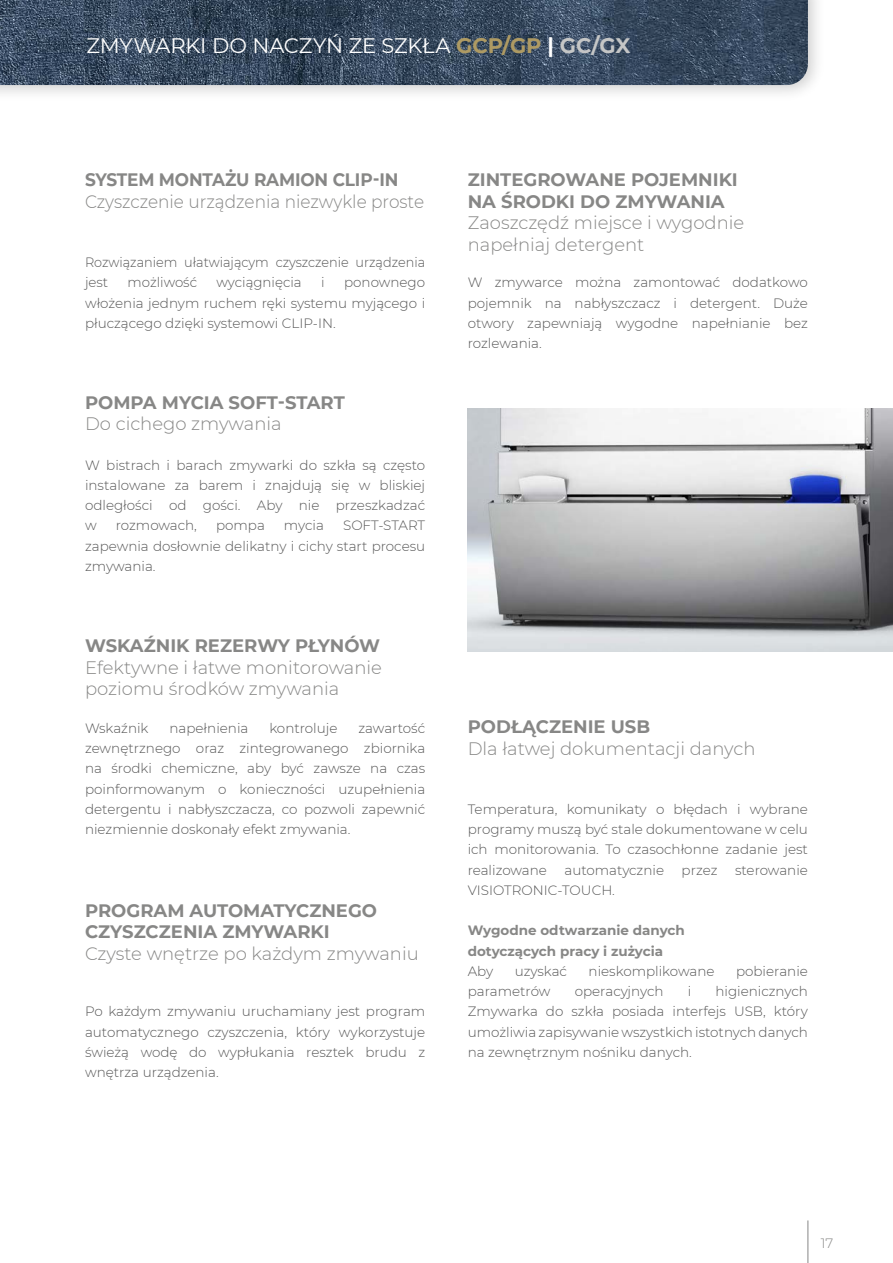
<style>
.page{position:relative;width:893px;height:1263px;background:#fff}
.page>*{position:absolute;margin:0;border:0;box-sizing:border-box;transform-origin:0 0}
.t1{font:21px "Montserrat";letter-spacing:-.01em;color:#fff}
.t2{font:300 18px/21.6px "Montserrat";color:#878786}
.t3{font:700 18px/21.6px "Montserrat";color:#878786}
.t4{font:300 18px "Montserrat";color:#878786;scale:.94 1}
.t5{font:700 18px "Montserrat";color:#878786;scale:.94 1}
.t6{font:300 13.5px/20.2px "Montserrat";color:#565656;text-align:justify}
.t7{font:300 13.5px/20.2px "Montserrat";color:#565656;scale:.95 1}
.t8{font:700 13.5px/20.2px "Montserrat";color:#878786}
.t9{font:300 13.5px "Montserrat";color:#878786}
.s1{font-weight:700;color:#ae9a63}
.s2{font-weight:700}
.s3{font-weight:700;color:#c5c6c6}
</style>
<div class="page">
<hr style="left:807px;top:1220px;width:1px;height:43px;background:#878786">
<img style="left:468px;top:409px;width:425px;height:243px">
<div style="left:0;top:0;width:825px;height:102px;background:#000;opacity:.2"></div>
<img style="left:0;top:0;width:808px;height:85px">
<h1 class="t1" style="left:86px;top:31px;width:546px">ZMYWARKI DO NACZYŃ ZE SZKŁA <span class="s1">GCP/GP</span> <span class="s2">|</span> <span class="s3">GC/GX</span></h1>
<h2 class="t5" style="left:85px;top:167px;width:335px">SYSTEM MONTAŻU RAMION CLIP-IN</h2>
<h2 class="t4" style="left:85px;top:189px;width:362px">Czyszczenie urządzenia niezwykle proste</h2>
<p class="t7" style="left:85px;top:252px;width:360px">Rozwiązaniem ułatwiającym czyszczenie urządzenia jest</p>
<p class="t6" style="left:128px;top:272px;width:71px">możliwość</p>
<p class="t6" style="left:216px;top:272px;width:87px">wyciągnięcia</p>
<p class="t6" style="left:321px;top:272px;width:5px">i</p>
<p class="t6" style="left:85px;top:272px;width:342px;text-indent:259px">ponownego włożenia jednym ruchem ręki systemu myjącego i płuczącego dzięki systemowi CLIP-IN.</p>
<h2 class="t3" style="left:85px;top:391px;width:261px">POMPA MYCIA SOFT-START</h2>
<h2 class="t2" style="left:85px;top:413px;width:198px">Do cichego zmywania</h2>
<p class="t6" style="left:85px;top:454px;width:342px">W bistrach i barach zmywarki do szkła są często instalowane za barem i znajdują się w bliskiej odległości od gości. Aby nie przeszkadzać w</p>
<p class="t6" style="left:116px;top:515px;width:83px">rozmowach,</p>
<p class="t6" style="left:216px;top:515px;width:50px">pompa</p>
<p class="t6" style="left:284px;top:515px;width:42px">mycia</p>
<p class="t6" style="left:85px;top:515px;width:342px;text-indent:258px">SOFT-START zapewnia dosłownie delikatny i cichy start procesu zmywania.</p>
<h2 class="t3" style="left:85px;top:634px;width:297px">WSKAŹNIK REZERWY PŁYNÓW</h2>
<h2 class="t2" style="left:85px;top:656px;width:298px">Efektywne i łatwe monitorowanie poziomu środków zmywania</h2>
<p class="t6" style="left:85px;top:717px;width:65px">Wskaźnik</p>
<p class="t6" style="left:169px;top:717px;width:80px">napełnienia</p>
<p class="t6" style="left:269px;top:717px;width:70px">kontroluje</p>
<p class="t6" style="left:85px;top:717px;width:342px;text-indent:273px">zawartość zewnętrznego oraz zintegrowanego zbiornika na środki chemiczne, aby być zawsze na czas poinformowanym o konieczności uzupełnienia detergentu i nabłyszczacza, co pozwoli zapewnić niezmiennie doskonały efekt zmywania.</p>
<h2 class="t3" style="left:85px;top:898px;width:294px">PROGRAM AUTOMATYCZNEGO<br>CZYSZCZENIA ZMYWARKI</h2>
<h2 class="t2" style="left:85px;top:942px;width:335px">Czyste wnętrze po każdym zmywaniu</h2>
<p class="t6" style="left:85px;top:1001px;width:342px">Po każdym zmywaniu uruchamiany jest program automatycznego czyszczenia, który wykorzystuje świeżą wodę do wypłukania resztek brudu z wnętrza urządzenia.</p>
<h2 class="t3" style="left:468px;top:168px;width:272px">ZINTEGROWANE POJEMNIKI<br>NA ŚRODKI DO ZMYWANIA</h2>
<h2 class="t2" style="left:468px;top:212px;width:278px">Zaoszczędź miejsce i wygodnie napełniaj detergent</h2>
<p class="t6" style="left:468px;top:272px;width:342px">W zmywarce można zamontować dodatkowo pojemnik na nabłyszczacz i detergent. Duże otwory zapewniają wygodne napełnianie bez rozlewania.</p>
<h2 class="t3" style="left:468px;top:715px;width:184px">PODŁĄCZENIE USB</h2>
<h2 class="t2" style="left:468px;top:737px;width:289px">Dla łatwej dokumentacji danych</h2>
<p class="t6" style="left:468px;top:798px;width:342px">Temperatura, komunikaty o błędach i wybrane programy muszą być stale dokumentowane w celu ich monitorowania. To czasochłonne zadanie jest realizowane</p>
<p class="t6" style="left:564px;top:859px;width:101px">automatycznie</p>
<p class="t6" style="left:682px;top:859px;width:37px">przez</p>
<p class="t6" style="left:735px;top:859px;width:74px">sterowanie</p>
<p class="t6" style="left:468px;top:879px;width:149px">VISIOTRONIC-TOUCH.</p>
<p class="t8" style="left:468px;top:920px;width:219px">Wygodne odtwarzanie danych dotyczących pracy i zużycia</p>
<p class="t6" style="left:468px;top:960px;width:27px">Aby</p>
<p class="t6" style="left:515px;top:960px;width:54px">uzyskać</p>
<p class="t6" style="left:589px;top:960px;width:127px">nieskomplikowane</p>
<p class="t6" style="left:736px;top:960px;width:73px">pobieranie</p>
<p class="t6" style="left:468px;top:981px;width:84px">parametrów</p>
<p class="t6" style="left:575px;top:981px;width:90px">operacyjnych</p>
<p class="t6" style="left:688px;top:981px;width:5px">i</p>
<p class="t6" style="left:468px;top:981px;width:342px;text-indent:248px">higienicznych Zmywarka do szkła posiada interfejs USB, który umożliwia zapisywanie wszystkich istotnych danych na zewnętrznym nośniku danych.</p>
<p class="t9" style="left:821px;top:1234px;width:14px">17</p>
</div>
